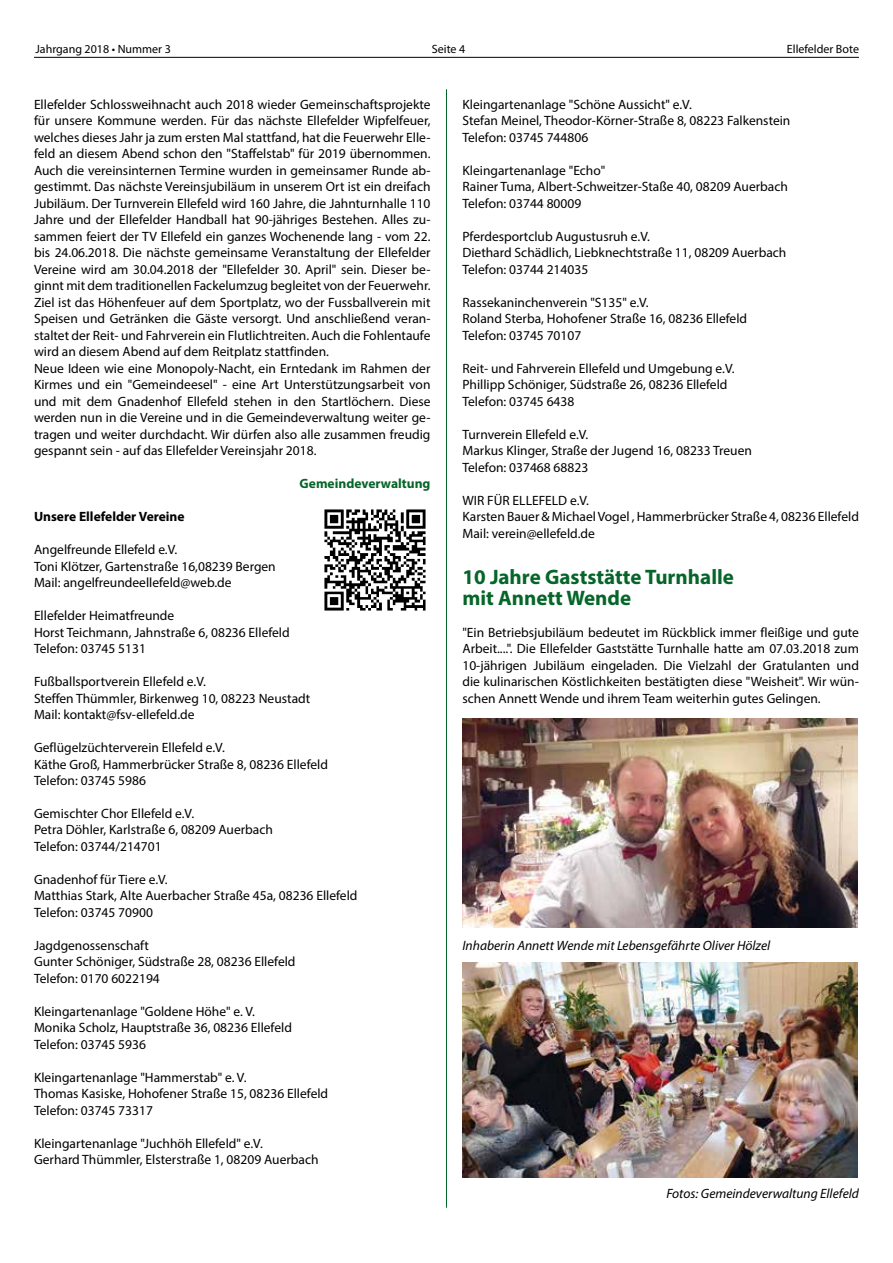
<style>
.page{position:relative;width:893px;height:1263px;background:#fff}
.page>*{position:absolute;margin:0;border:0;box-sizing:border-box;transform-origin:0 0}
.t1{font:700 21px/21px "Myriad Pro";color:#066528}
.t2{font:13.5px/16.5px "Myriad Pro";color:#000}
.t3{font:italic 13.5px "Myriad Pro";color:#000}
.t4{font:700 13.5px "Myriad Pro";color:#000}
.t5{font:700 13.5px "Myriad Pro";color:#066528}
.t6{font:12px "Myriad Pro";color:#000}
</style>
<div class="page">
<hr style="left:34px;top:57px;width:825px;height:1px;background:#000">
<hr style="left:446px;top:89px;width:1px;height:1119px;background:#066528">
<img style="left:324px;top:509px;width:102px;height:102px">
<img style="left:462px;top:719px;width:396px;height:208px">
<img style="left:462px;top:962px;width:396px;height:215px">
<p class="t6" style="left:36px;top:42px;width:137px">Jahrgang 2018 • Nummer 3</p>
<p class="t6" style="left:432px;top:42px;width:35px">Seite 4</p>
<p class="t6" style="left:787px;top:42px;width:74px">Ellefelder Bote</p>
<p class="t2" style="left:34px;top:96px;width:398px">Ellefelder Schlossweihnacht auch 2018 wieder Gemeinschaftsprojekte für unsere Kommune werden. Für das nächste Ellefelder Wipfelfeuer, welches dieses Jahr ja zum ersten Mal stattfand, hat die Feuerwehr Elle&shy;feld an diesem Abend schon den "Staffelstab" für 2019 übernommen.<br>Auch die vereinsinternen Termine wurden in gemeinsamer Runde ab&shy;gestimmt. Das nächste Vereinsjubiläum in unserem Ort ist ein dreifach Jubiläum. Der Turnverein Ellefeld wird 160 Jahre, die Jahnturnhalle 110<br>Jahre und der Ellefelder Handball hat 90-jähriges Bestehen. Alles zu&shy;sammen feiert der TV Ellefeld ein ganzes Wochenende lang - vom 22. bis 24.06.2018. Die nächste gemeinsame Veranstaltung der Ellefelder Vereine wird am 30.04.2018 der "Ellefelder 30. April" sein. Dieser be&shy;ginnt mit dem traditionellen Fackelumzug begleitet von der Feuerwehr.<br>Ziel ist das Höhenfeuer auf dem Sportplatz, wo der Fussballverein mit Speisen und Getränken die Gäste versorgt. Und anschließend veran&shy;staltet der Reit- und Fahrverein ein Flutlichtreiten. Auch die Fohlentaufe wird an diesem Abend auf dem Reitplatz stattfinden.<br>Neue Ideen wie eine Monopoly-Nacht, ein Erntedank im Rahmen der Kirmes und ein "Gemeindeesel" - eine Art Unterstützungsarbeit von und mit dem Gnadenhof Ellefeld stehen in den Startlöchern. Diese werden nun in die Vereine und in die Gemeindeverwaltung weiter ge&shy;tragen und weiter durchdacht. Wir dürfen also alle zusammen freudig gespannt sein - auf das Ellefelder Vereinsjahr 2018.</p>
<p class="t5" style="left:300px;top:475px;width:132px">Gemeindeverwaltung</p>
<p class="t4" style="left:34px;top:508px;width:152px">Unsere Ellefelder Vereine</p>
<p class="t2" style="left:34px;top:541px;width:243px">Angelfreunde Ellefeld e.V.<br>Toni Klötzer, Gartenstraße 16,08239 Bergen<br>Mail: angelfreundeellefeld@web.de</p>
<p class="t2" style="left:34px;top:607px;width:257px">Ellefelder Heimatfreunde<br>Horst Teichmann, Jahnstraße 6, 08236 Ellefeld<br>Telefon: 03745 5131</p>
<p class="t2" style="left:34px;top:673px;width:278px">Fußballsportverein Ellefeld e.V.<br>Steffen Thümmler, Birkenweg 10, 08223 Neustadt<br>Mail: kontakt@fsv-ellefeld.de</p>
<p class="t2" style="left:34px;top:739px;width:296px">Geflügelzüchterverein Ellefeld e.V.<br>Käthe Groß, Hammerbrücker Straße 8, 08236 Ellefeld<br>Telefon: 03745 5986</p>
<p class="t2" style="left:34px;top:805px;width:240px">Gemischter Chor Ellefeld e.V.<br>Petra Döhler, Karlstraße 6, 08209 Auerbach<br>Telefon: 03744/214701</p>
<p class="t2" style="left:34px;top:871px;width:325px">Gnadenhof für Tiere e.V.<br>Matthias Stark, Alte Auerbacher Straße 45a, 08236 Ellefeld<br>Telefon: 03745 70900</p>
<p class="t2" style="left:34px;top:937px;width:263px">Jagdgenossenschaft<br>Gunter Schöniger, Südstraße 28, 08236 Ellefeld<br>Telefon: 0170 6022194</p>
<p class="t2" style="left:34px;top:1003px;width:259px">Kleingartenanlage "Goldene Höhe" e. V.<br>Monika Scholz, Hauptstraße 36, 08236 Ellefeld<br>Telefon: 03745 5936</p>
<p class="t2" style="left:34px;top:1069px;width:296px">Kleingartenanlage "Hammerstab" e. V.<br>Thomas Kasiske, Hohofener Straße 15, 08236 Ellefeld<br>Telefon: 03745 73317</p>
<p class="t2" style="left:34px;top:1135px;width:286px">Kleingartenanlage "Juchhöh Ellefeld" e.V.<br>Gerhard Thümmler, Elsterstraße 1, 08209 Auerbach</p>
<p class="t2" style="left:462px;top:96px;width:330px">Kleingartenanlage "Schöne Aussicht" e.V.<br>Stefan Meinel, Theodor-Körner-Straße 8, 08223 Falkenstein<br>Telefon: 03745 744806</p>
<p class="t2" style="left:462px;top:162px;width:327px">Kleingartenanlage "Echo"<br>Rainer Tuma, Albert-Schweitzer-Staße 40, 08209 Auerbach<br>Telefon: 03744 80009</p>
<p class="t2" style="left:462px;top:228px;width:326px">Pferdesportclub Augustusruh e.V.<br>Diethard Schädlich, Liebknechtstraße 11, 08209 Auerbach<br>Telefon: 03744 214035</p>
<p class="t2" style="left:462px;top:293px;width:286px">Rassekaninchenverein "S135" e.V.<br>Roland Sterba, Hohofener Straße 16, 08236 Ellefeld<br>Telefon: 03745 70107</p>
<p class="t2" style="left:462px;top:359px;width:274px">Reit- und Fahrverein Ellefeld und Umgebung e.V.<br>Phillipp Schöniger, Südstraße 26, 08236 Ellefeld<br>Telefon: 03745 6438</p>
<p class="t2" style="left:462px;top:425px;width:291px">Turnverein Ellefeld e.V.<br>Markus Klinger, Straße der Jugend 16, 08233 Treuen<br>Telefon: 037468 68823</p>
<p class="t2" style="left:462px;top:491px;width:398px">WIR FÜR ELLEFELD e.V.<br>Karsten Bauer &amp; Michael Vogel , Hammerbrücker Straße 4, 08236 Ellefeld<br>Mail: verein@ellefeld.de</p>
<h1 class="t1" style="left:462px;top:565px;width:273px">10 Jahre Gaststätte Turnhalle mit Annett Wende</h1>
<p class="t2" style="left:462px;top:624px;width:398px;text-align:justify">"Ein Betriebsjubiläum bedeutet im Rückblick immer fleißige und gute Arbeit....". Die Ellefelder Gaststätte Turnhalle hatte am 07.03.2018 zum 10-jährigen Jubiläum eingeladen. Die Vielzahl der Gratulanten und die kulinarischen Köstlichkeiten bestätigten diese "Weisheit". Wir wün&shy;schen Annett Wende und ihrem Team weiterhin gutes Gelingen.</p>
<p class="t3" style="left:462px;top:937px;width:309px">Inhaberin Annett Wende mit Lebensgefährte Oliver Hölzel</p>
<p class="t3" style="left:666px;top:1185px;width:194px">Fotos: Gemeindeverwaltung Ellefeld</p>
</div>
